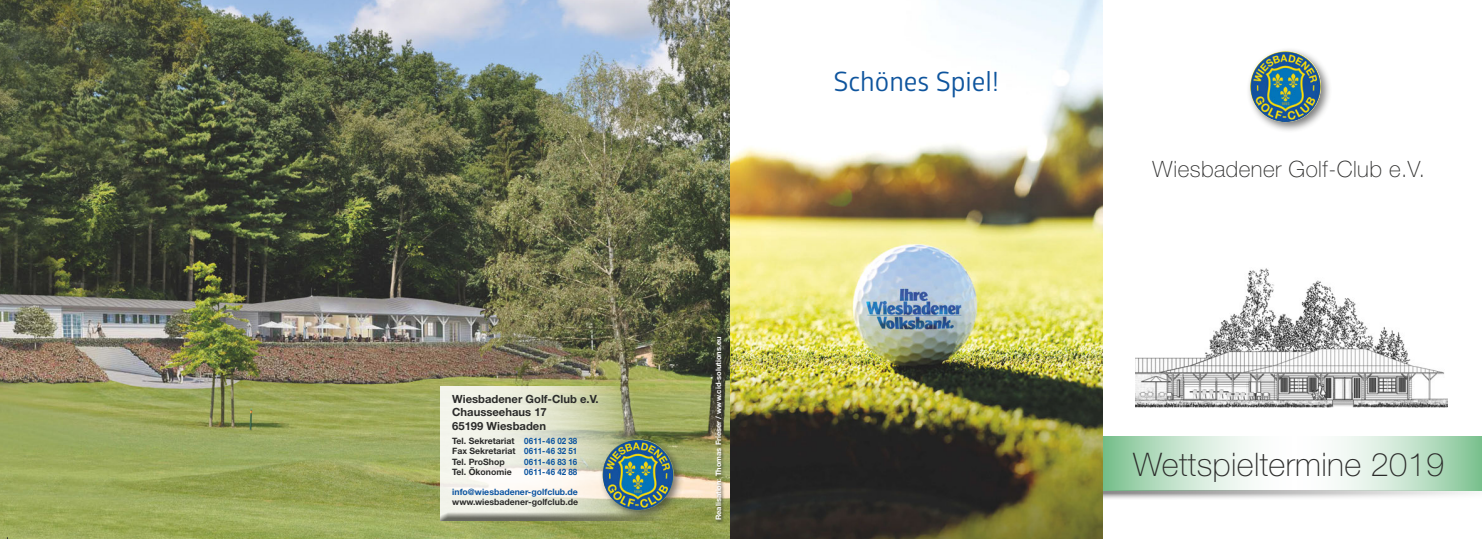
<style>
.page{position:relative;width:1482px;height:539px;background:#fff}
.page>*{position:absolute;margin:0;border:0;box-sizing:border-box;transform-origin:0 0}
.t1{font:100 32.5px "Helvetica Neue";letter-spacing:.01em;color:#2b2b2a}
.t2{font:26.62px "Glober";color:#0e549d}
.t3{font:100 22.5px "Helvetica Neue";letter-spacing:.02em;color:#2b2b2a}
.t4{font:700 11.25px/13.5px "Helvetica Neue";color:#2b2b2a}
.t5{font:700 8.75px/10.5px "Helvetica Neue";color:#2b2b2a;text-align:justify}
.t6{font:700 8.75px "Helvetica Neue";color:#0b54a0}
.t7{font:700 8.75px "Helvetica Neue";color:#0b54a0;scale:.91 1}
.t8{font:700 7.5px "Helvetica Neue";color:#fff}
.s1{color:#0b54a0}
</style>
<div class="page">
<img style="left:0;top:0;width:1102px;height:539px">
<div style="left:431px;top:378px;width:265px;height:142px;background:#fff;opacity:.75"></div>
<div style="left:434px;top:385px;width:262px;height:135px;background:#2b2b2a;opacity:.75"></div>
<svg style="left:1102px;top:490px;width:379px;height:10px"></svg>
<svg style="left:1102px;top:436px;width:147px;height:54px;background:#bee0c7"></svg>
<svg style="left:1340px;top:436px;width:141px;height:54px;background:#c1e1ca"></svg>
<img style="left:1135px;top:268px;width:312px;height:140px">
<div style="left:714px;top:335px;width:11px;height:188px;background:#2b2b2a;opacity:.75"></div>
<div style="left:598px;top:435px;width:86px;height:86px;background:#2b2b2a;opacity:.6"></div>
<img style="left:602px;top:439px;width:71px;height:71px;border-radius:35px">
<div style="left:1245px;top:47px;width:86px;height:86px;background:#2b2b2a;opacity:.6"></div>
<img style="left:1249px;top:51px;width:71px;height:71px;border-radius:35px">
<p class="t4" style="left:452px;top:392px;width:148px">Wiesbadener Golf-Club e.V.<br>Chausseehaus 17<br>65199 Wiesbaden</p>
<p class="t5" style="left:452px;top:435px;width:127px">Tel. Sekretariat <span class="s1">06 11- 46 02 38<br></span>Fax Sekretariat <span class="s1">06 11- 46 32 51<br></span>Tel. ProShop</p>
<p class="t7" style="left:524px;top:456px;width:60px">06 11- 46 83 16</p>
<p class="t5" style="left:452px;top:467px;width:61px">Tel. Ökonomie</p>
<p class="t7" style="left:524px;top:467px;width:60px">06 11- 46 42 88</p>
<p class="t6" style="left:452px;top:486px;width:127px">info@wiesbadener-golfclub.de</p>
<p class="t5" style="left:452px;top:497px;width:127px">www.wiesbadener-golfclub.de</p>
<p class="t8" style="left:713px;top:520px;width:185px;rotate:-90deg">Realisation: Thomas Frieser / www.cid-solutions.eu</p>
<h2 class="t2" style="left:833px;top:63px;width:167px">Schönes Spiel!</h2>
<h3 class="t3" style="left:1152px;top:157px;width:274px">Wiesbadener Golf-Club e.V.</h3>
<h1 class="t1" style="left:1133px;top:446px;width:312px">Wettspieltermine 2019</h1>
</div>
